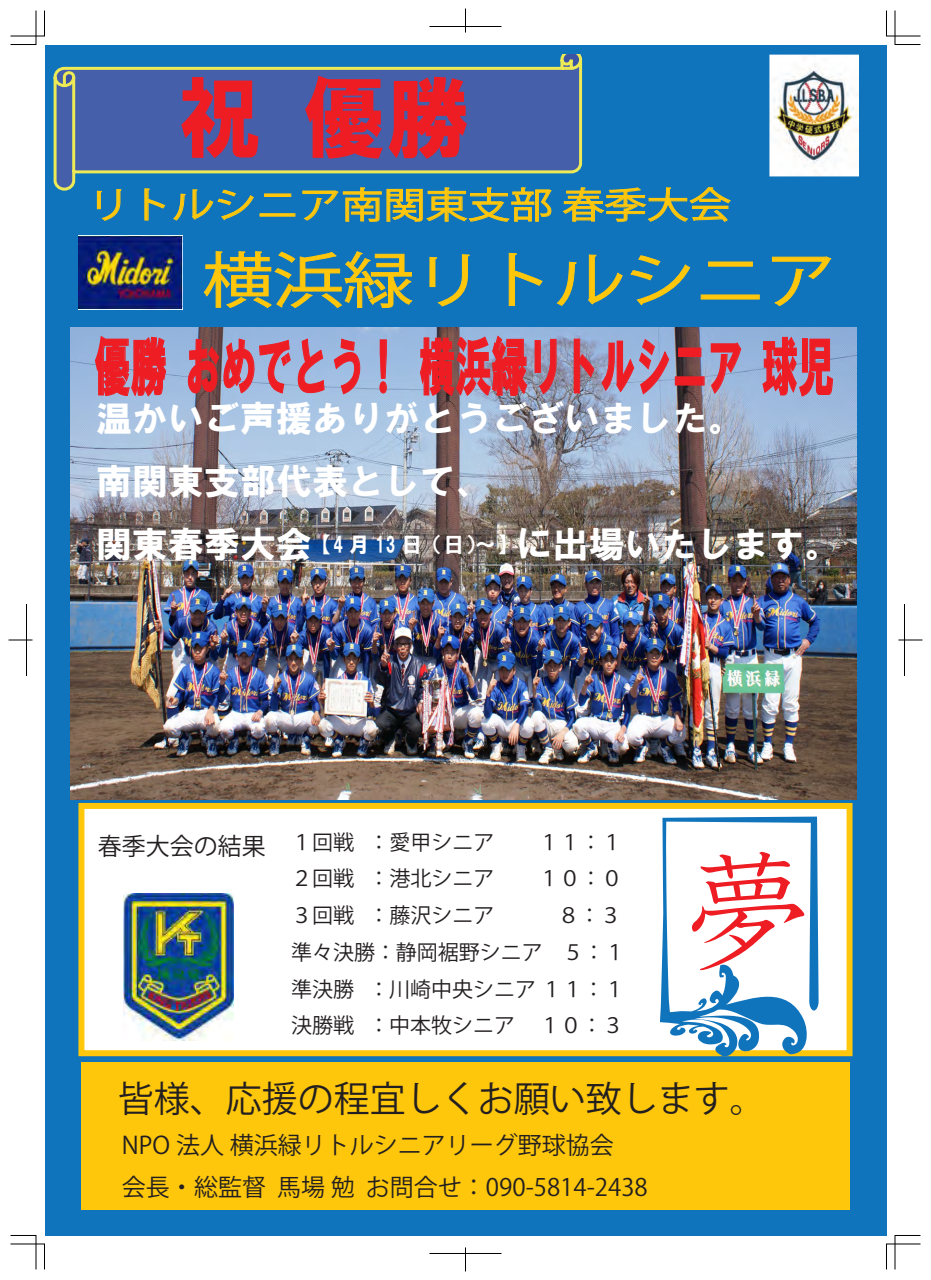
<style>
.page{position:relative;width:931px;height:1280px;background:#fff}
.page>*{position:absolute;margin:0;border:0;box-sizing:border-box;transform-origin:0 0}
.t1{font:137px "DF Kyo Ka Sho W3 MP RKSJ H";color:#ee1d23;scale:1.06 1}
.t2{font:89.5px "HG Soei Kakugothic UB";color:#ee1d23;scale:.93 1}
.t3{font:63.5px "HG Soei Kakugothic UB";color:#ee1d23;scale:.57 1}
.t4{font:60px "Koz Go Pro";color:#fec70c;scale:1.17 1}
.t5{font:36px/63px "HG Soei Kakugothic UB";color:#fff}
.t6{font:36px "Koz Go Pr 6 N";color:#231f20}
.t7{font:36px "Koz Go Pro";color:#fec70c;scale:1.17 1}
.t8{font:24px/42px "Koz Go Pr 6 N";color:#231f20}
.t9{font:21px/36.8px "Koz Go Pr 6 N";color:#231f20}
.s1{font-size:21px}
</style>
<div class="page">
<div style="left:45px;top:45px;width:841px;height:1190px;background:#1074bc"></div>
<svg style="left:10px;top:1235px;width:35px;height:34px"></svg>
<svg style="left:10px;top:10px;width:35px;height:35px"></svg>
<svg style="left:886px;top:10px;width:35px;height:35px"></svg>
<svg style="left:886px;top:1235px;width:35px;height:34px"></svg>
<svg style="left:9px;top:640px;width:24px;height:1px"></svg>
<hr style="left:26px;top:604px;width:1px;height:72px;background:#000">
<svg style="left:898px;top:640px;width:24px;height:1px"></svg>
<hr style="left:904px;top:604px;width:1px;height:72px;background:#000">
<hr style="left:429px;top:26px;width:72px;height:1px;background:#000">
<svg style="left:465px;top:9px;width:1px;height:24px"></svg>
<hr style="left:429px;top:1253px;width:72px;height:1px;background:#000">
<svg style="left:465px;top:1247px;width:1px;height:24px"></svg>
<img style="left:769px;top:54px;width:90px;height:123px">
<img style="left:79px;top:235px;width:104px;height:74px">
<div style="left:78px;top:803px;width:774px;height:253px;background:#fff;border:6px solid #fec70c"></div>
<img style="left:124px;top:893px;width:109px;height:147px">
<div style="left:82px;top:1062px;width:768px;height:148px;background:#fec70c"></div>
<svg style="left:660px;top:816px;width:159px;height:240px"></svg>
<svg style="left:54px;top:54px;width:529px;height:137px"></svg>
<img style="left:70px;top:328px;width:786px;height:471px">
<svg style="left:96px;top:188px;width:26px;height:33px"></svg>
<svg style="left:144px;top:188px;width:22px;height:33px"></svg>
<svg style="left:172px;top:189px;width:83px;height:32px"></svg>
<div style="left:264px;top:193px;width:27px;height:4px;border:1px solid #fec70c"></div>
<svg style="left:302px;top:187px;width:250px;height:35px"></svg>
<svg style="left:561px;top:186px;width:170px;height:36px"></svg>
<svg style="left:203px;top:251px;width:210px;height:58px"></svg>
<svg style="left:429px;top:254px;width:41px;height:53px"></svg>
<svg style="left:508px;top:252px;width:35px;height:54px"></svg>
<svg style="left:556px;top:254px;width:67px;height:52px"></svg>
<svg style="left:630px;top:255px;width:61px;height:51px"></svg>
<svg style="left:700px;top:261px;width:60px;height:39px"></svg>
<svg style="left:771px;top:256px;width:61px;height:51px"></svg>
<svg style="left:94px;top:327px;width:73px;height:71px;background:#a899b9"></svg>
<svg style="left:187px;top:338px;width:104px;height:56px;background:#9c8ea8"></svg>
<svg style="left:298px;top:338px;width:27px;height:56px;background:#a7a8c9"></svg>
<svg style="left:333px;top:338px;width:28px;height:57px;background:#a7aacb"></svg>
<svg style="left:379px;top:339px;width:8px;height:55px"></svg>
<img style="left:419px;top:334px;width:109px;height:63px">
<svg style="left:534px;top:338px;width:23px;height:57px"></svg>
<svg style="left:573px;top:338px;width:22px;height:56px"></svg>
<svg style="left:601px;top:338px;width:141px;height:57px;background:#9694b0"></svg>
<svg style="left:762px;top:336px;width:71px;height:61px;background:#a696b7"></svg>
<h2 class="t2" style="left:178px;top:73px;width:315px">祝 優勝</h2>
<h3 class="t7" style="left:88px;top:182px;width:551px">リトルシニア南関東支部 春季大会</h3>
<h3 class="t4" style="left:202px;top:241px;width:543px">横浜緑リトルシニア</h3>
<h3 class="t3" style="left:95px;top:334px;width:1299px">優勝 おめでとう！ 横浜緑リトルシニア 球児</h3>
<h3 class="t5" style="left:96px;top:387px;width:746px">温かいご声援ありがとうございました。<br>南関東支部代表として、<br>関東春季大会<span class="s1">【4 月 13 日（日）〜】</span>に出場いたします。</h3>
<p class="t8" style="left:98px;top:825px;width:169px">春季大会の結果</p>
<p class="t9" style="left:291px;top:824px;width:205px">１回戦 ：愛甲シニア</p>
<p class="t9" style="left:539px;top:824px;width:85px">１１：１</p>
<p class="t9" style="left:291px;top:860px;width:205px">２回戦 ：港北シニア</p>
<p class="t9" style="left:539px;top:860px;width:85px">１０：０</p>
<p class="t9" style="left:291px;top:897px;width:205px">３回戦 ：藤沢シニア</p>
<p class="t9" style="left:291px;top:897px;width:336px;text-indent:267px">８：３準々決勝： 静岡裾野シニア ５：１準決勝 ： 川崎中央シニア １１：１決勝戦 ： 中本牧シニア １０：３</p>
<h1 class="t1" style="left:671px;top:842px;width:139px">夢</h1>
<h3 class="t6" style="left:118px;top:1078px;width:650px">皆様、応援の程宜しくお願い致します。</h3>
<p class="t8" style="left:122px;top:1124px;width:527px">NPO 法人 横浜緑リトルシニアリーグ野球協会<br>会長・総監督 馬場 勉 お問合せ：090-5814-2438</p>
</div>
